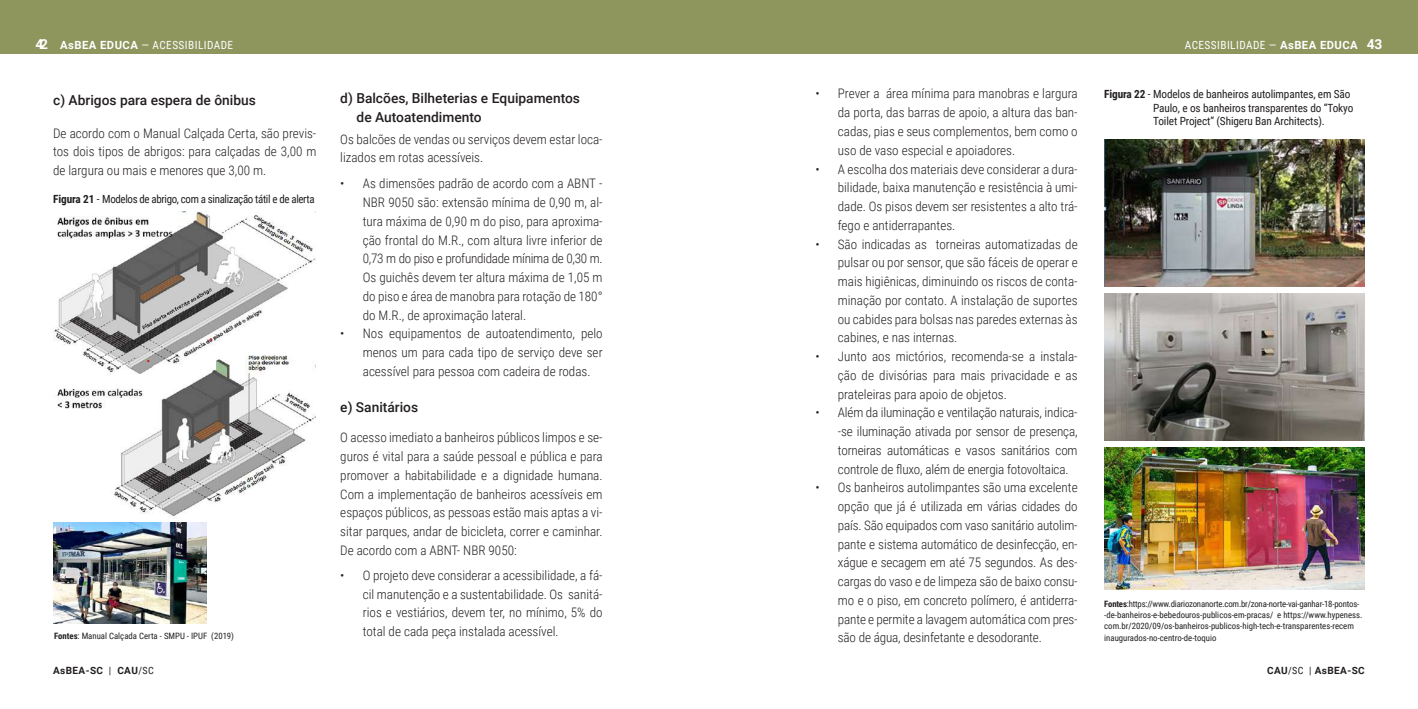
<style>
.page{position:relative;width:1418px;height:709px;background:#fff}
.page>*{position:absolute;margin:0;border:0;box-sizing:border-box;transform-origin:0 0}
.t1{font:500 13.75px/18.8px "Roboto";color:#231f20}
.t2{font:300 13.12px/18.8px "Roboto Condensed";color:#231f20;text-align:justify}
.t3{font:11.25px/13.8px "Roboto Condensed";letter-spacing:-.01em;color:#231f20}
.t4{font:11.25px "Roboto Condensed";letter-spacing:.04em;color:#fff}
.t5{font:11.25px "Roboto Condensed";letter-spacing:-.03em;color:#231f20}
.t6{font:700 10px "Roboto";letter-spacing:.04em;color:#231f20}
.t7{font:8.75px/11.2px "Roboto Condensed";color:#231f20}
.s1{font-family:"Roboto";font-weight:700;font-size:13.75px}
.s2{font-family:"Roboto";font-weight:700}
.s3{font-weight:700}
.s4{font-family:"Roboto Condensed";font-weight:400}
</style>
<div class="page">
<div style="left:0;top:0;width:1417px;height:54px;background:#8e965e"></div>
<img style="left:53px;top:211px;width:262px;height:305px">
<img style="left:53px;top:523px;width:154px;height:100px">
<img style="left:1104px;top:139px;width:260px;height:147px">
<img style="left:1104px;top:447px;width:260px;height:142px">
<img style="left:1104px;top:294px;width:260px;height:146px">
<p class="t4" style="left:35px;top:37px;width:199px"><span class="s1">42</span> <span class="s2">AsBEA EDUCA</span> — ACESSIBILIDADE</p>
<p class="t4" style="left:1184px;top:37px;width:199px">ACESSIBILIDADE — <span class="s2">AsBEA EDUCA</span> <span class="s1">43</span></p>
<p class="t2" style="left:837px;top:84px;width:241px;text-indent:-22px">• Prever a área mínima para manobras e largura da porta, das barras de apoio, a altura das ban&shy;cadas, pias e seus complementos, bem como o uso de vaso especial e apoiadores.</p>
<p class="t2" style="left:837px;top:159px;width:241px;text-indent:-22px">• A escolha dos materiais deve considerar a dura&shy;bilidade, baixa manutenção e resistência à umi&shy;dade. Os pisos devem ser resistentes a alto trá&shy;fego e antiderrapantes.</p>
<p class="t2" style="left:837px;top:234px;width:241px;text-indent:-22px">• São indicadas as torneiras automatizadas de pulsar ou por sensor, que são fáceis de operar e mais higiênicas, diminuindo os riscos de conta&shy;minação por contato. A instalação de suportes ou cabides para bolsas nas paredes externas às cabines, e nas internas.</p>
<p class="t2" style="left:837px;top:346px;width:241px;text-indent:-22px">• Junto aos mictórios, recomenda-se a instala&shy;ção de divisórias para mais privacidade e as prateleiras para apoio de objetos.</p>
<p class="t2" style="left:837px;top:403px;width:241px;text-indent:-22px">• Além da iluminação e ventilação naturais, indica--se iluminação ativada por sensor de presença, torneiras automáticas e vasos sanitários com controle de fluxo, além de energia fotovoltaica.</p>
<p class="t2" style="left:837px;top:478px;width:241px;text-indent:-22px">• Os banheiros autolimpantes são uma excelente opção que já é utilizada em várias cidades do país. São equipados com vaso sanitário autolim&shy;pante e sistema automático de desinfecção, en&shy;xágue e secagem em até 75 segundos. As des&shy;cargas do vaso e de limpeza são de baixo consu&shy;mo e o piso, em concreto polímero, é antiderra&shy;pante e permite a lavagem automática com pres&shy;são de água, desinfetante e desodorante.</p>
<p class="t3" style="left:1153px;top:87px;width:202px;text-indent:-49px"><span class="s3">Figura 22</span> - Modelos de banheiros autolimpantes, em São<br>Paulo, e os banheiros transparentes do “Tokyo<br>Toilet Project” (Shigeru Ban Architects).</p>
<p class="t1" style="left:356px;top:88px;width:225px;text-indent:-16px">d) Balcões, Bilheterias e Equipamentos de Autoatendimento</p>
<p class="t1" style="left:53px;top:90px;width:204px">c) Abrigos para espera de ônibus</p>
<p class="t2" style="left:53px;top:123px;width:265px">De acordo com o Manual Calçada Certa, são previs&shy;tos dois tipos de abrigos: para calçadas de 3,00 m de largura ou mais e menores que 3,00 m.</p>
<p class="t2" style="left:340px;top:129px;width:264px">Os balcões de vendas ou serviços devem estar loca&shy;lizados em rotas acessíveis.</p>
<p class="t2" style="left:363px;top:174px;width:241px;text-indent:-22px">• As dimensões padrão de acordo com a ABNT - NBR 9050 são: extensão mínima de 0,90 m, al&shy;tura máxima de 0,90 m do piso, para aproxima&shy;ção frontal do M.R., com altura livre inferior de 0,73 m do piso e profundidade mínima de 0,30 m.<br>Os guichês devem ter altura máxima de 1,05 m do piso e área de manobra para rotação de 180° do M.R., de aproximação lateral.</p>
<p class="t2" style="left:363px;top:324px;width:241px;text-indent:-22px">• Nos equipamentos de autoatendimento, pelo menos um para cada tipo de serviço deve ser acessível para pessoa com cadeira de rodas.</p>
<p class="t1" style="left:340px;top:397px;width:79px">e) Sanitários</p>
<p class="t2" style="left:340px;top:428px;width:264px">O acesso imediato a banheiros públicos limpos e se&shy;guros é vital para a saúde pessoal e pública e para promover a habitabilidade e a dignidade humana.<br>Com a implementação de banheiros acessíveis em espaços públicos, as pessoas estão mais aptas a vi&shy;sitar parques, andar de bicicleta, correr e caminhar.<br>De acordo com a ABNT- NBR 9050:</p>
<p class="t2" style="left:363px;top:565px;width:241px;text-indent:-22px">• O projeto deve considerar a acessibilidade, a fá&shy;cil manutenção e a sustentabilidade. Os sanitá&shy;rios e vestiários, devem ter, no mínimo, 5% do total de cada peça instalada acessível.</p>
<p class="t5" style="left:53px;top:191px;width:263px"><span class="s3">Figura 21</span> - Modelos de abrigo, com a sinalização tátil e de alerta</p>
<p class="t7" style="left:1104px;top:597px;width:260px"><span class="s3">Fontes</span>:https://www.diariozonanorte.com.br/zona-norte-vai-ganhar-18-pontos--de-banheiros-e-bebedouros-publicos-em-pracas/ e https://www.hypeness. com.br/2020/09/os-banheiros-publicos-high-tech-e-transparentes-recem inaugurados-no-centro-de-toquio</p>
<p class="t7" style="left:54px;top:630px;width:181px"><span class="s3">Fontes</span>: Manual Calçada Certa - SMPU - IPUF (2019)</p>
<p class="t6" style="left:53px;top:663px;width:102px">AsBEA-SC <span class="s4">|</span> CAU<span class="s4">/SC</span></p>
<p class="t6" style="left:1267px;top:663px;width:99px">CAU<span class="s4">/SC |</span> AsBEA-SC</p>
</div>
